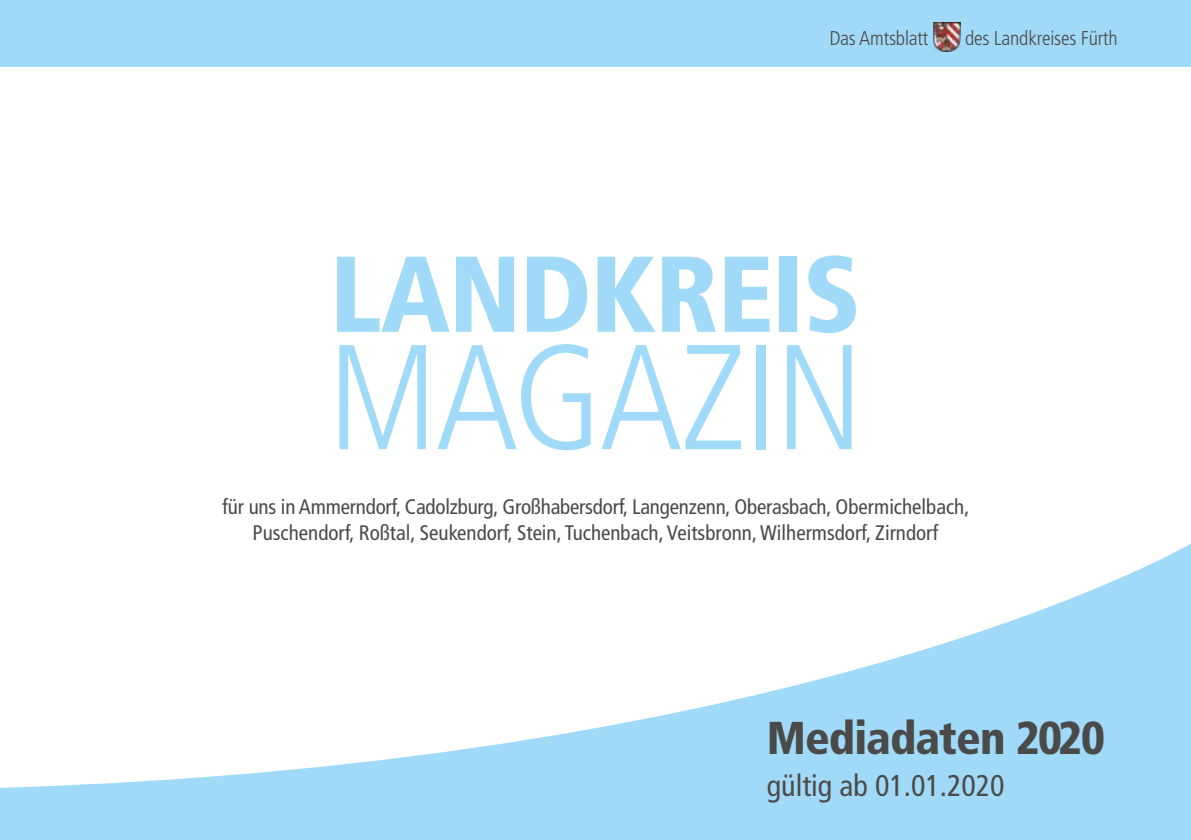
<style>
.page{position:relative;width:1191px;height:840px;background:#fff}
.page>*{position:absolute;margin:0;border:0;box-sizing:border-box;transform-origin:0 0}
.t1{font:300 condensed 149px "Frutiger LT Std";letter-spacing:-.015em;color:#a1daf8}
.t2{font:900 condensed 107.4px "Frutiger LT Std";letter-spacing:-.01em;color:#a1daf8}
.t3{font:900 condensed 46px "Frutiger LT Std";letter-spacing:-.02em;color:#4a4a49}
.t4{font:condensed 30px "Frutiger LT Std";color:#4a4a49}
.t5{font:condensed 21px/25.2px "Frutiger LT Std";color:#4a4a49;text-align:center}
.t6{font:300 condensed 20px "Frutiger LT Std";letter-spacing:-.01em;color:#4a4a49}
</style>
<div class="page">
<svg style="left:0;top:543px;width:1191px;height:296px"></svg>
<div style="left:0;top:0;width:1191px;height:67px;background:#a1daf8"></div>
<img style="left:933px;top:23px;width:27px;height:29px">
<p class="t6" style="left:829px;top:27px;width:101px">Das Amtsblatt</p>
<p class="t6" style="left:965px;top:27px;width:154px">des Landkreises Fürth</p>
<h2 class="t2" style="left:330px;top:230px;width:532px">LANDKREIS</h2>
<h1 class="t1" style="left:327px;top:313px;width:537px">MAGAZIN</h1>
<p class="t5" style="left:222px;top:494px;width:748px">für uns in Ammerndorf, Cadolzburg, Großhabersdorf, Langenzenn, Oberasbach, Obermichelbach,<br>Puschendorf, Roßtal, Seukendorf, Stein, Tuchenbach, Veitsbronn, Wilhermsdorf, Zirndorf</p>
<h3 class="t3" style="left:766px;top:710px;width:340px">Mediadaten 2020</h3>
<h3 class="t4" style="left:766px;top:767px;width:239px">gültig ab 01.01.2020</h3>
</div>
